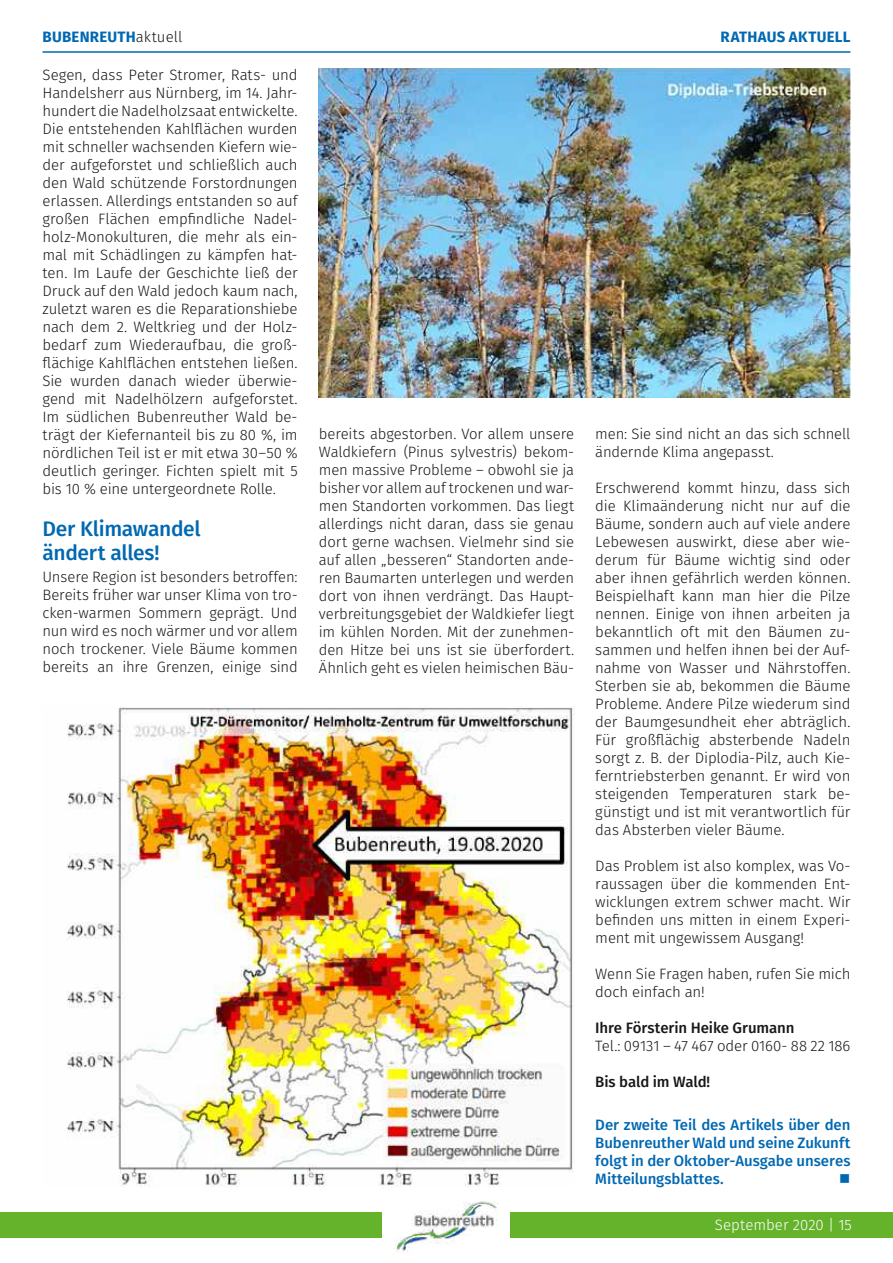
<style>
.page{position:relative;width:893px;height:1263px;background:#fff}
.page>*{position:absolute;margin:0;border:0;box-sizing:border-box;transform-origin:0 0}
.t1{font:500 21px/24px "Fira Sans";letter-spacing:-.015em;color:#0068b2}
.t2{font:300 15px/18px "Fira Sans";letter-spacing:-.01em;color:#181716;text-align:justify}
.t3{font:500 15px/18px "Fira Sans";letter-spacing:-.005em;color:#0068b2;text-align:justify}
.t4{font:500 15px "Fira Sans";letter-spacing:-.01em;color:#181716}
.t5{font:700 15px "Fira Sans";letter-spacing:.02em;color:#0068b2}
.t6{font:300 15px "Fira Sans";letter-spacing:.005em;color:#fff}
.t7{font:15px "Wingdings";color:#0068b2}
.s1{font-weight:300;color:#181716}
</style>
<div class="page">
<div style="left:0;top:1212px;width:893px;height:26px;background:#64b32b"></div>
<div style="left:383px;top:1195px;width:127px;height:68px;background:#fff"></div>
<img style="left:394px;top:1201px;width:104px;height:51px">
<hr style="left:43px;top:51px;width:807px;height:2px;background:#0068b2">
<img style="left:67px;top:707px;width:506px;height:479px">
<img style="left:319px;top:68px;width:531px;height:329px">
<p class="t5" style="left:43px;top:26px;width:141px">BUBENREUTH<span class="s1">aktuell</span></p>
<p class="t5" style="left:721px;top:26px;width:131px">RATHAUS AKTUELL</p>
<p class="t2" style="left:43px;top:67px;width:257px">Segen, dass Peter Stromer, Rats- und Handelsherr aus Nürnberg, im 14. Jahr&shy;hundert die Nadelholzsaat entwickelte.<br>Die entstehenden Kahlflächen wurden mit schneller wachsenden Kiefern wie&shy;der aufgeforstet und schließlich auch den Wald schützende Forstordnungen erlassen. Allerdings entstanden so auf großen Flächen empfindliche Nadel&shy;holz-Monokulturen, die mehr als ein&shy;mal mit Schädlingen zu kämpfen hat&shy;ten. Im Laufe der Geschichte ließ der Druck auf den Wald jedoch kaum nach, zuletzt waren es die Reparationshiebe nach dem 2. Weltkrieg und der Holz&shy;bedarf zum Wiederaufbau, die groß&shy;flächige Kahlflächen entstehen ließen.<br>Sie wurden danach wieder überwie&shy;gend mit Nadelhölzern aufgeforstet.<br>Im südlichen Bubenreuther Wald be&shy;trägt der Kiefernanteil bis zu 80 %, im nördlichen Teil ist er mit etwa 30–50 % deutlich geringer. Fichten spielt mit 5 bis 10 % eine untergeordnete Rolle.</p>
<h1 class="t1" style="left:43px;top:518px;width:160px">Der Klimawandel ändert alles!</h1>
<p class="t2" style="left:43px;top:569px;width:257px">Unsere Region ist besonders betroffen:<br>Bereits früher war unser Klima von tro&shy;cken-warmen Sommern geprägt. Und nun wird es noch wärmer und vor allem noch trockener. Viele Bäume kommen bereits an ihre Grenzen, einige sind</p>
<p class="t2" style="left:319px;top:426px;width:257px">bereits abgestorben. Vor allem unsere Waldkiefern (Pinus sylvestris) bekom&shy;men massive Probleme – obwohl sie ja bisher vor allem auf trockenen und war&shy;men Standorten vorkommen. Das liegt allerdings nicht daran, dass sie genau dort gerne wachsen. Vielmehr sind sie auf allen „besseren“ Standorten ande&shy;ren Baumarten unterlegen und werden dort von ihnen verdrängt. Das Haupt&shy;verbreitungsgebiet der Waldkiefer liegt im kühlen Norden. Mit der zunehmen&shy;den Hitze bei uns ist sie überfordert.<br>Ähnlich geht es vielen heimischen Bäu-</p>
<p class="t2" style="left:595px;top:426px;width:257px">men: Sie sind nicht an das sich schnell ändernde Klima angepasst.</p>
<p class="t2" style="left:595px;top:480px;width:257px">Erschwerend kommt hinzu, dass sich die Klimaänderung nicht nur auf die Bäume, sondern auch auf viele andere Lebewesen auswirkt, diese aber wie&shy;derum für Bäume wichtig sind oder aber ihnen gefährlich werden können.<br>Beispielhaft kann man hier die Pilze nennen. Einige von ihnen arbeiten ja bekanntlich oft mit den Bäumen zu&shy;sammen und helfen ihnen bei der Auf&shy;nahme von Wasser und Nährstoffen.<br>Sterben sie ab, bekommen die Bäume Probleme. Andere Pilze wiederum sind der Baumgesundheit eher abträglich.<br>Für großflächig absterbende Nadeln sorgt z. B. der Diplodia-Pilz, auch Kie&shy;ferntriebsterben genannt. Er wird von steigenden Temperaturen stark be&shy;günstigt und ist mit verantwortlich für das Absterben vieler Bäume.</p>
<p class="t2" style="left:595px;top:858px;width:257px">Das Problem ist also komplex, was Vo&shy;raussagen über die kommenden Ent&shy;wicklungen extrem schwer macht. Wir befinden uns mitten in einem Experi&shy;ment mit ungewissem Ausgang!</p>
<p class="t2" style="left:595px;top:966px;width:257px">Wenn Sie Fragen haben, rufen Sie mich doch einfach an!</p>
<p class="t4" style="left:595px;top:1017px;width:201px">Ihre Försterin Heike Grumann</p>
<p class="t2" style="left:595px;top:1038px;width:257px">Tel.: 09131 – 47 467 oder 0160- 88 22 186</p>
<p class="t4" style="left:595px;top:1071px;width:116px">Bis bald im Wald!</p>
<p class="t3" style="left:595px;top:1117px;width:257px">Der zweite Teil des Artikels über den Bubenreuther Wald und seine Zukunft folgt in der Oktober-Ausgabe unseres Mitteilungsblattes.</p>
<p class="t7" style="left:839px;top:1171px;width:13px">■</p>
<p class="t6" style="left:715px;top:1214px;width:139px">September 2020 | 15</p>
</div>
